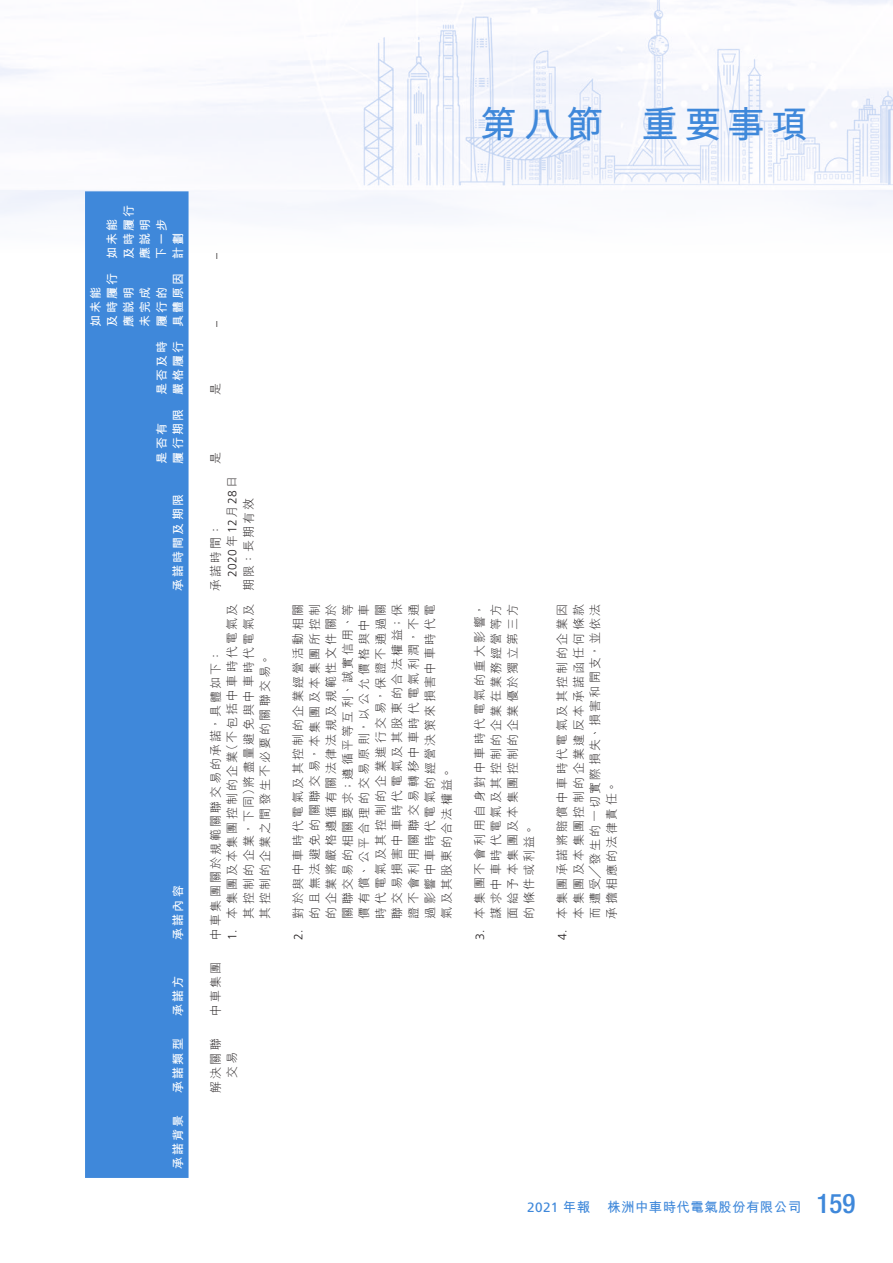
<style>
.page{position:relative;width:893px;height:1263px;background:#fff}
.page>*{position:absolute;margin:0;border:0;box-sizing:border-box;transform-origin:0 0}
.t1{font:700 37.5px "M Hei HK";letter-spacing:.15em;color:#3f88da}
.t2{font:700 13.5px "M Hei HK";letter-spacing:.03em;color:#3f88da}
.t3{font:13.5px "Frutiger LT Std";color:#3f88da}
._50_Table_Body{font:300 12px/16.5px "M Hei HK";letter-spacing:.195em;color:#231f20;text-align:justify}
._50_Table_Body-2{font:700 12px/16.5px "M Hei HK";letter-spacing:.18em;color:#fff}
._50_Table_Body-3{font:300 12px "Frutiger LT Std";color:#231f20}
.s1{font-family:"Frutiger LT Std"}
.s2{font-family:"M Hei HK";font-weight:700}
.s3{font-family:"Helvetica Neue LT Std";font-weight:500;font-stretch:condensed;font-size:27px}
</style>
<div class="page">
<img style="left:0;top:0;width:893px;height:216px">
<div style="left:85px;top:191px;width:104px;height:987px;background:#3f88da"></div>
<p class="_50_Table_Body-2" style="left:119px;top:259px;width:56px;rotate:-90deg">及時履行應說明</p>
<p class="_50_Table_Body-2" style="left:103px;top:259px;width:42px;rotate:-90deg">如未能</p>
<p class="_50_Table_Body-2" style="left:152px;top:259px;width:42px;rotate:-90deg">下一步</p>
<p class="_50_Table_Body-2" style="left:169px;top:259px;width:28px;rotate:-90deg">計劃</p>
<p class="_50_Table_Body-2" style="left:103px;top:327px;width:56px;rotate:-90deg">及時履行應說明</p>
<p class="_50_Table_Body-2" style="left:169px;top:327px;width:56px;rotate:-90deg">具體原因</p>
<p class="_50_Table_Body-2" style="left:86px;top:327px;width:42px;rotate:-90deg">如未能</p>
<p class="_50_Table_Body-2" style="left:136px;top:327px;width:42px;rotate:-90deg">未完成</p>
<p class="_50_Table_Body-2" style="left:152px;top:327px;width:42px;rotate:-90deg">履行的</p>
<p class="_50_Table_Body-2" style="left:152px;top:395px;width:56px;rotate:-90deg">是否及時</p>
<p class="_50_Table_Body-2" style="left:169px;top:395px;width:56px;rotate:-90deg">嚴格履行</p>
<p class="_50_Table_Body-2" style="left:169px;top:463px;width:56px;rotate:-90deg">履行期限</p>
<p class="_50_Table_Body-2" style="left:152px;top:463px;width:42px;rotate:-90deg">是否有</p>
<p class="_50_Table_Body-2" style="left:169px;top:591px;width:98px;rotate:-90deg">承諾時間及期限</p>
<p class="_50_Table_Body-2" style="left:169px;top:940px;width:56px;rotate:-90deg">承諾內容</p>
<p class="_50_Table_Body-2" style="left:169px;top:1016px;width:42px;rotate:-90deg">承諾方</p>
<p class="_50_Table_Body-2" style="left:169px;top:1093px;width:56px;rotate:-90deg">承諾類型</p>
<p class="_50_Table_Body-2" style="left:169px;top:1169px;width:56px;rotate:-90deg">承諾背景</p>
<p class="_50_Table_Body-3" style="left:209px;top:259px;width:7px;rotate:-90deg">–</p>
<p class="_50_Table_Body-3" style="left:209px;top:327px;width:7px;rotate:-90deg">–</p>
<p class="_50_Table_Body" style="left:207px;top:395px;width:13px;rotate:-90deg">是</p>
<p class="_50_Table_Body" style="left:207px;top:463px;width:13px;rotate:-90deg">是</p>
<p class="_50_Table_Body" style="left:207px;top:577px;width:102px;text-indent:-14px;rotate:-90deg">承諾時間：<br><span class="s1">2020</span>年<span class="s1">12</span>月<span class="s1">28</span>日</p>
<p class="_50_Table_Body" style="left:240px;top:591px;width:95px;rotate:-90deg">期限：長期有效</p>
<h1 class="t1" style="left:480px;top:97px;width:330px">第八節 重要事項</h1>
<p class="_50_Table_Body" style="left:224px;top:918px;width:316px;text-indent:-21px;rotate:-90deg"><span class="s1">1.</span> 本集團及本集團控制的企業（不包括中車時代電氣及其控制的企業，下同）將盡量避免與中車時代電氣及其控制的企業之間發生不必要的關聯交易。</p>
<p class="_50_Table_Body" style="left:290px;top:918px;width:316px;text-indent:-21px;rotate:-90deg"><span class="s1">2.</span> 對於與中車時代電氣及其控制的企業經營活動相關的且無法避免的關聯交易，本集團及本集團所控制的企業將嚴格遵循有關法律法規及規範性文件關於關聯交易的相關要求；遵循平等互利、誠實信用、等價有償、公平合理的交易原則，以公允價格與中車時代電氣及其控制的企業進行交易，保證不通過關聯交易損害中車時代電氣及其股東的合法權益；保證不會利用關聯交易轉移中車時代電氣利潤，不通過影響中車時代電氣的經營決策來損害中車時代電氣及其股東的合法權益。</p>
<p class="_50_Table_Body" style="left:471px;top:918px;width:316px;text-indent:-21px;rotate:-90deg"><span class="s1">3.</span> 本集團不會利用自身對中車時代電氣的重大影響，謀求中車時代電氣及其控制的企業在業務經營等方面給予本集團及本集團控制的企業優於獨立第三方的條件或利益。</p>
<p class="_50_Table_Body" style="left:554px;top:918px;width:316px;text-indent:-21px;rotate:-90deg"><span class="s1">4.</span> 本集團承諾將賠償中車時代電氣及其控制的企業因本集團及本集團控制的企業違反本承諾函任何條款而遭受╱發生的一切實際損失、損害和開支，並依法承擔相應的法律責任。</p>
<p class="_50_Table_Body" style="left:207px;top:940px;width:291px;rotate:-90deg">中車集團關於規範關聯交易的承諾，具體如下：</p>
<p class="_50_Table_Body" style="left:207px;top:1016px;width:56px;rotate:-90deg">中車集團</p>
<p class="_50_Table_Body" style="left:207px;top:1093px;width:56px;text-align:center;rotate:-90deg">解決關聯交易</p>
<p class="t3" style="left:527px;top:1199px;width:65px">2021 <span class="s2">年報</span></p>
<p class="t2" style="left:607px;top:1197px;width:250px">株洲中車時代電氣股份有限公司 <span class="s3">159</span></p>
</div>
